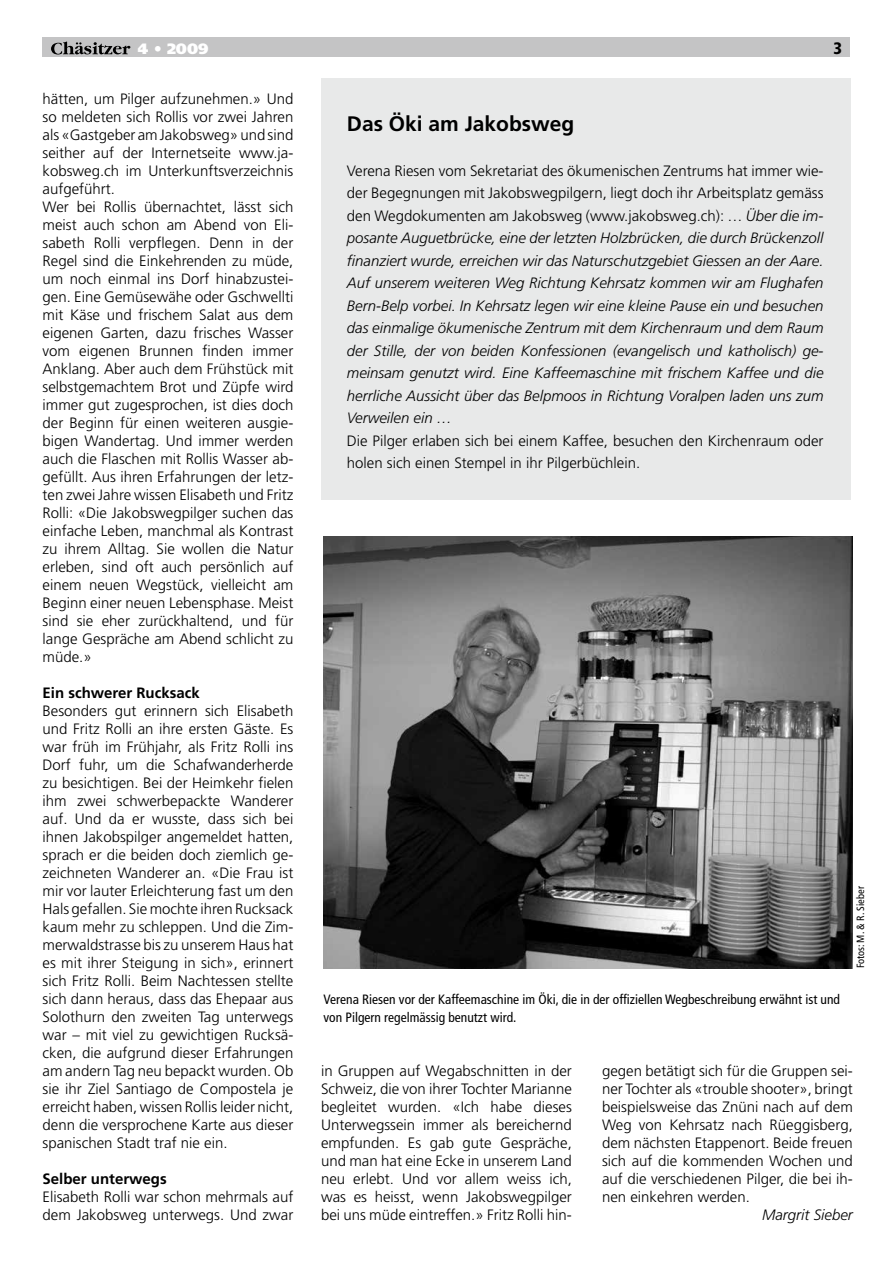
<style>
.page{position:relative;width:893px;height:1263px;background:#fff}
.page>*{position:absolute;margin:0;border:0;box-sizing:border-box;transform-origin:0 0}
.t1{font:700 21px "Frutiger";color:#000}
.t2{font:900 condensed 16.5px "Frutiger";color:#000}
.t3{font:300 15px/18px "Frutiger";color:#000}
.t4{font:italic 300 15px/22.5px "Frutiger";color:#000;text-align:justify}
.t5{font:700 15px "Frutiger";color:#000}
.t6{font:900 15px "Frutiger";color:#fff}
.t7{font:condensed 13.5px/18px "Frutiger";color:#000}
.t8{font:condensed 10.5px "Frutiger";color:#000}
.s1{font-style:normal}
</style>
<div class="page">
<div style="left:43px;top:37px;width:807px;height:19px;background:#c4c4c5"></div>
<svg style="left:51px;top:42px;width:79px;height:13px"></svg>
<img style="left:323px;top:536px;width:530px;height:432px">
<div style="left:321px;top:78px;width:529px;height:422px;background:#e8e9e9"></div>
<p class="t6" style="left:138px;top:40px;width:72px">4 • 2009</p>
<p class="t2" style="left:833px;top:39px;width:10px">3</p>
<p class="t3" style="left:43px;top:90px;width:252px">hätten, um Pilger aufzunehmen.» Und so meldeten sich Rollis vor zwei Jahren als «Gastgeber am Jakobsweg» und sind seither auf der Internetseite www.ja&shy;kobsweg.ch im Unterkunftsverzeichnis aufgeführt.<br>Wer bei Rollis übernachtet, lässt sich meist auch schon am Abend von Eli&shy;sabeth Rolli verpflegen. Denn in der Regel sind die Einkehrenden zu müde, um noch einmal ins Dorf hinabzustei&shy;gen. Eine Gemüsewähe oder Gschwellti mit Käse und frischem Salat aus dem eigenen Garten, dazu frisches Wasser vom eigenen Brunnen finden immer Anklang. Aber auch dem Frühstück mit selbstgemachtem Brot und Züpfe wird immer gut zugesprochen, ist dies doch der Beginn für einen weiteren ausgie&shy;bigen Wandertag. Und immer werden auch die Flaschen mit Rollis Wasser ab&shy;gefüllt. Aus ihren Erfahrungen der letz&shy;ten zwei Jahre wissen Elisabeth und Fritz Rolli: «Die Jakobswegpilger suchen das einfache Leben, manchmal als Kontrast zu ihrem Alltag. Sie wollen die Natur erleben, sind oft auch persönlich auf einem neuen Wegstück, vielleicht am Beginn einer neuen Lebensphase. Meist sind sie eher zurückhaltend, und für lange Gespräche am Abend schlicht zu müde.»</p>
<p class="t5" style="left:43px;top:684px;width:159px">Ein schwerer Rucksack</p>
<p class="t3" style="left:43px;top:702px;width:252px;text-align:justify">Besonders gut erinnern sich Elisabeth und Fritz Rolli an ihre ersten Gäste. Es war früh im Frühjahr, als Fritz Rolli ins Dorf fuhr, um die Schafwanderherde zu besichtigen. Bei der Heimkehr fielen ihm zwei schwerbepackte Wanderer auf. Und da er wusste, dass sich bei ihnen Jakobspilger angemeldet hatten, sprach er die beiden doch ziemlich ge&shy;zeichneten Wanderer an. «Die Frau ist mir vor lauter Erleichterung fast um den Hals gefallen. Sie mochte ihren Rucksack kaum mehr zu schleppen. Und die Zim&shy;merwaldstrasse bis zu unserem Haus hat es mit ihrer Steigung in sich», erinnert sich Fritz Rolli. Beim Nachtessen stellte sich dann heraus, dass das Ehepaar aus Solothurn den zweiten Tag unterwegs war – mit viel zu gewichtigen Rucksä&shy;cken, die aufgrund dieser Erfahrungen am andern Tag neu bepackt wurden. Ob sie ihr Ziel Santiago de Compostela je erreicht haben, wissen Rollis leider nicht, denn die versprochene Karte aus dieser spanischen Stadt traf nie ein.</p>
<p class="t5" style="left:43px;top:1170px;width:126px">Selber unterwegs</p>
<p class="t3" style="left:43px;top:1188px;width:252px">Elisabeth Rolli war schon mehrmals auf dem Jakobsweg unterwegs. Und zwar</p>
<h1 class="t1" style="left:347px;top:111px;width:229px">Das Öki am Jakobsweg</h1>
<p class="t4" style="left:347px;top:159px;width:478px"><span class="s1">Verena Riesen vom Sekretariat des ökumenischen Zentrums hat immer wie&shy;der Begegnungen mit Jakobswegpilgern, liegt doch ihr Arbeitsplatz gemäss den Wegdokumenten am Jakobsweg (www.jakobsweg.ch): …</span> Über die im&shy;posante Auguetbrücke, eine der letzten Holzbrücken, die durch Brückenzoll finanziert wurde, erreichen wir das Naturschutzgebiet Giessen an der Aare.<br>Auf unserem weiteren Weg Richtung Kehrsatz kommen wir am Flughafen Bern-Belp vorbei. In Kehrsatz legen wir eine kleine Pause ein und besuchen das einmalige ökumenische Zentrum mit dem Kirchenraum und dem Raum der Stille, der von beiden Konfessionen (evangelisch und katholisch) ge&shy;meinsam genutzt wird. Eine Kaffeemaschine mit frischem Kaffee und die herrliche Aussicht über das Belpmoos in Richtung Voralpen laden uns zum Verweilen ein …</p>
<p class="t3" style="left:347px;top:429px;width:478px;line-height:22.5px">Die Pilger erlaben sich bei einem Kaffee, besuchen den Kirchenraum oder holen sich einen Stempel in ihr Pilgerbüchlein.</p>
<p class="t8" style="left:854px;top:968px;width:84px;rotate:-90deg">Fotos: M. &amp; R. Sieber</p>
<p class="t7" style="left:323px;top:991px;width:518px">Verena Riesen vor der Kaffeemaschine im Öki, die in der offiziellen Wegbeschreibung erwähnt ist und von Pilgern regelmässig benutzt wird.</p>
<p class="t3" style="left:321px;top:1062px;width:252px;text-align:justify">in Gruppen auf Wegabschnitten in der Schweiz, die von ihrer Tochter Marianne begleitet wurden. «Ich habe dieses Unterwegssein immer als bereichernd empfunden. Es gab gute Gespräche, und man hat eine Ecke in unserem Land neu erlebt. Und vor allem weiss ich, was es heisst, wenn Jakobswegpilger bei uns müde eintreffen.» Fritz Rolli hin-</p>
<p class="t3" style="left:602px;top:1062px;width:252px;text-align:justify">gegen betätigt sich für die Gruppen sei&shy;ner Tochter als «trouble shooter», bringt beispielsweise das Znüni nach auf dem Weg von Kehrsatz nach Rüeggisberg, dem nächsten Etappenort. Beide freuen sich auf die kommenden Wochen und auf die verschiedenen Pilger, die bei ih&shy;nen einkehren werden.</p>
<p class="t4" style="left:762px;top:1204px;width:92px">Margrit Sieber</p>
</div>
